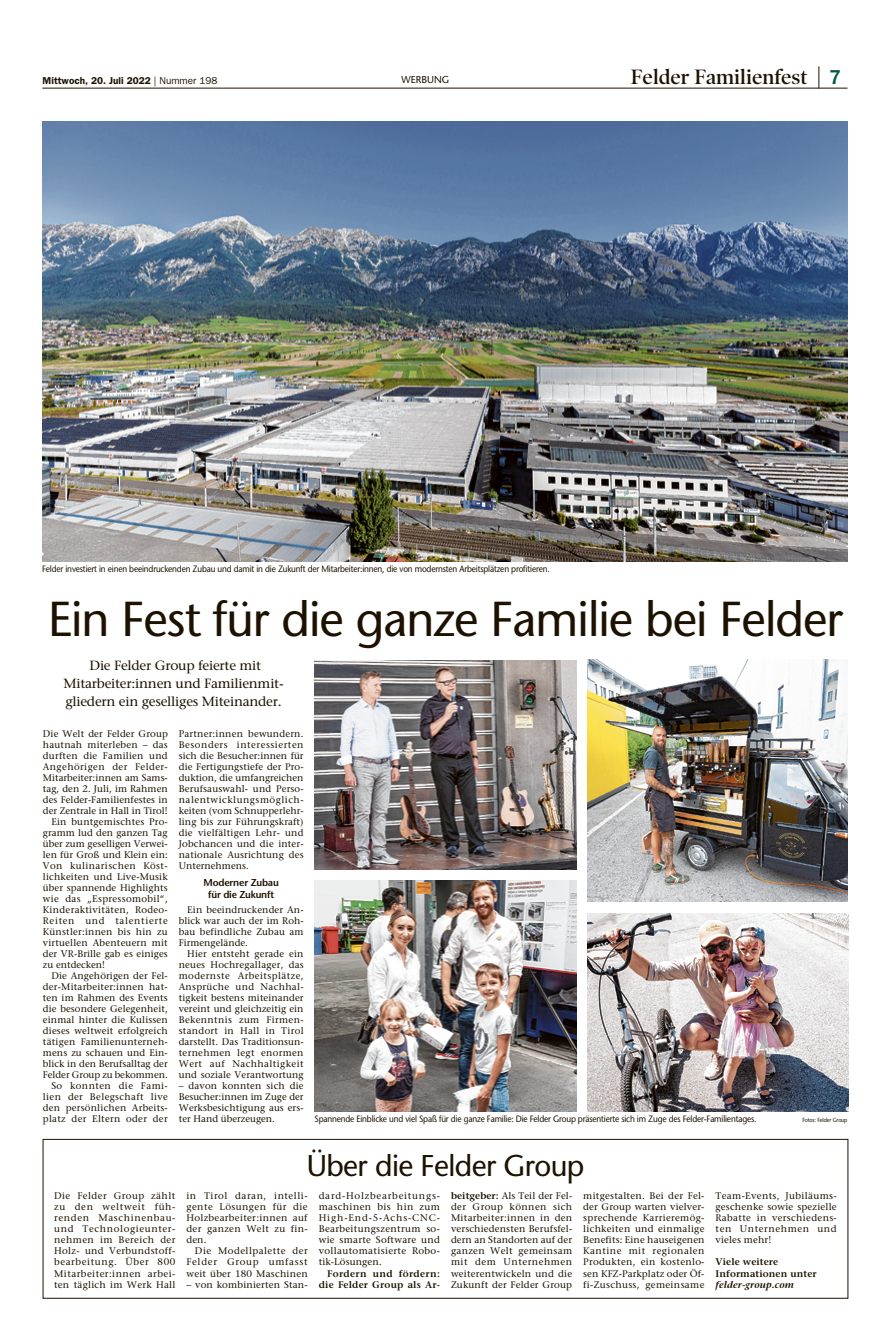
<style>
.page{position:relative;width:891px;height:1338px;background:#fff}
.page>*{position:absolute;margin:0;border:0;box-sizing:border-box;transform-origin:0 0}
.SOPU_Titel52{font:49px "Stone Sans";letter-spacing:-.02em;color:#1d1100}
.SOPU_Titel30{font:30px "Stone Sans";letter-spacing:-.02em;color:#1d1100}
.TT_Pagina_gruen_rech{font:600 21px "Poynter OS Display";color:#1d1100}
.SOPU_Einleitung{font:13.3px/18px "Stone Serif";letter-spacing:-.02em;color:#1d1100;text-align:center}
.TT_Pagina_gruen_rech-2{font:600 10px "Franklin Gothic";color:#1d1100}
.SOPU_Zwischentitel{font:600 10px/12px "Stone Sans";letter-spacing:-.02em;color:#1d1100;text-align:center}
.SOPU13_Hinweis_Pagin{font:10px "Stone Sans";color:#1d1100}
.SOPU_Grund2{font:9.6px/11px "Stone Serif";letter-spacing:.015em;color:#1d1100;text-align:justify}
.SOPU_Grund1{font:9.6px/11px "Stone Serif";letter-spacing:.03em;color:#1d1100;text-align:justify}
.SOPU_Grund2-2{font:600 9.6px/11px "Stone Serif";letter-spacing:.02em;color:#1d1100;text-align:right}
.SOPU_Grund2-3{font:italic 600 9.6px "Stone Serif";letter-spacing:.01em;color:#1d1100}
.SOPU_Bildunterschrif{font:9.2px "Stone Sans";letter-spacing:-.02em;color:#1d1100;scale:.9 1}
.SOPU_Bildunterschrif-2{font:6px "Stone Sans";letter-spacing:-.02em;color:#1d1100;scale:.9 1}
.s1{font-weight:400}
.s2{font-family:"Poynter Gothic Text";font-weight:700;font-size:20px;color:#005c3c}
.s3{font-weight:600}
</style>
<div class="page">
<img style="left:587px;top:660px;width:260px;height:242px">
<img style="left:43px;top:122px;width:804px;height:439px">
<img style="left:587px;top:913px;width:261px;height:198px">
<img style="left:315px;top:880px;width:261px;height:231px">
<img style="left:315px;top:660px;width:261px;height:209px">
<div style="left:43px;top:1139px;width:805px;height:159px;border:1px solid #1d1100"></div>
<svg style="left:819px;top:66px;width:1px;height:22px"></svg>
<hr style="left:42px;top:88px;width:805px;height:1px;background:#1d1100">
<p class="TT_Pagina_gruen_rech-2" style="left:43px;top:74px;width:176px">Mittwoch, 20. Juli 2022 <span class="s1">| Nummer 198</span></p>
<p class="SOPU13_Hinweis_Pagin" style="left:401px;top:73px;width:49px">WERBUNG</p>
<p class="TT_Pagina_gruen_rech" style="left:631px;top:64px;width:211px">Felder Familienfest <span class="s2">7</span></p>
<p class="SOPU_Bildunterschrif" style="left:42px;top:564px;width:566px">Felder investiert in einen beeindruckenden Zubau und damit in die Zukunft der Mitarbeiter:innen, die von modernsten Arbeitsplätzen profitieren.</p>
<p class="SOPU_Titel52" style="left:48px;top:590px;width:796px">Ein Fest für die ganze Familie bei Felder</p>
<p class="SOPU_Einleitung" style="left:63px;top:657px;width:222px">Die Felder Group feierte mit<br>Mitarbeiter:innen und Familienmit&shy;gliedern ein geselliges Miteinander.</p>
<p class="SOPU_Grund1" style="left:43px;top:729px;width:126px">Die Welt der Felder Group hautnah miterleben – das durften die Familien und Angehörigen der Felder-Mitarbeiter:innen am Sams&shy;tag, den 2. Juli, im Rahmen des Felder-Familienfestes in der Zentrale in Hall in Tirol!</p>
<p class="SOPU_Grund2" style="left:43px;top:817px;width:126px;text-indent:9px">Ein buntgemischtes Pro&shy;gramm lud den ganzen Tag über zum geselligen Verwei&shy;len für Groß und Klein ein:<br>Von kulinarischen Köst&shy;lichkeiten und Live-Musik über spannende Highlights wie das „Espressomobil“, Kinderaktivitäten, Rodeo-Reiten und talentierte Künstler:innen bis hin zu virtuellen Abenteuern mit der VR-Brille gab es einiges zu entdecken!</p>
<p class="SOPU_Grund2" style="left:43px;top:971px;width:126px;text-indent:9px">Die Angehörigen der Fel&shy;der-Mitarbeiter:innen hat&shy;ten im Rahmen des Events die besondere Gelegenheit, einmal hinter die Kulissen dieses weltweit erfolgreich tätigen Familienunterneh&shy;mens zu schauen und Ein&shy;blick in den Berufsalltag der Felder Group zu bekommen.</p>
<p class="SOPU_Grund2" style="left:43px;top:1081px;width:126px;text-indent:9px">So konnten die Fami&shy;lien der Belegschaft live den persönlichen Arbeits&shy;platz der Eltern oder der</p>
<p class="SOPU_Grund2" style="left:179px;top:729px;width:126px">Partner:innen bewundern.<br>Besonders interessierten sich die Besucher:innen für die Fertigungstiefe der Pro&shy;duktion, die umfangreichen Berufsauswahl- und Perso&shy;nalentwicklungsmöglich&shy;keiten (vom Schnupperlehr&shy;ling bis zur Führungskraft) die vielfältigen Lehr- und Jobchancen und die inter&shy;nationale Ausrichtung des Unternehmens.</p>
<p class="SOPU_Zwischentitel" style="left:204px;top:877px;width:77px">Moderner Zubau für die Zukunft</p>
<p class="SOPU_Grund2" style="left:179px;top:905px;width:126px;text-indent:9px">Ein beeindruckender An&shy;blick war auch der im Roh&shy;bau befindliche Zubau am Firmengelände.</p>
<p class="SOPU_Grund2" style="left:179px;top:949px;width:126px;text-indent:9px">Hier entsteht gerade ein neues Hochregallager, das modernste Arbeitsplätze, Ansprüche und Nachhal&shy;tigkeit bestens miteinander vereint und gleichzeitig ein Bekenntnis zum Firmen&shy;standort in Hall in Tirol darstellt. Das Traditionsun&shy;ternehmen legt enormen Wert auf Nachhaltigkeit und soziale Verantwortung</p>
<p class="SOPU_Grund2" style="left:179px;top:1081px;width:126px">– davon konnten sich die Besucher:innen im Zuge der Werksbesichtigung aus ers&shy;ter Hand überzeugen.</p>
<p class="SOPU_Bildunterschrif" style="left:315px;top:1114px;width:493px">Spannende Einblicke und viel Spaß für die ganze Familie: Die Felder Group präsentierte sich im Zuge des Felder-Familientages.</p>
<p class="SOPU_Bildunterschrif-2" style="left:802px;top:1117px;width:52px">Fotos: Felder Group</p>
<p class="SOPU_Titel30" style="left:307px;top:1147px;width:279px">Über die Felder Group</p>
<p class="SOPU_Grund1" style="left:54px;top:1191px;width:123px">Die Felder Group zählt zu den weltweit füh&shy;renden Maschinenbau&shy;und Technologieunter&shy;nehmen im Bereich der Holz- und Verbundstoff&shy;bearbeitung. Über 800<br>Mitarbeiter:innen arbei&shy;ten täglich im Werk Hall</p>
<p class="SOPU_Grund1" style="left:186px;top:1191px;width:123px">in Tirol daran, intelli&shy;gente Lösungen für die Holzbearbeiter:innen auf der ganzen Welt zu fin&shy;den.</p>
<p class="SOPU_Grund2" style="left:186px;top:1246px;width:123px;text-indent:9px">Die Modellpalette der Felder Group umfasst weit über 180 Maschinen</p>
<p class="SOPU_Grund2" style="left:186px;top:1279px;width:123px">– von kombinierten Stan-</p>
<p class="SOPU_Grund2" style="left:319px;top:1191px;width:123px">dard-Holzbearbeitungs&shy;maschinen bis hin zum High-End-5-Achs-CNC-Bearbeitungszentrum so&shy;wie smarte Software und vollautomatisierte Robo&shy;tik-Lösungen.</p>
<p class="SOPU_Grund2-2" style="left:319px;top:1268px;width:123px">Fordern und fördern: die Felder Group als Ar-</p>
<p class="SOPU_Grund2" style="left:451px;top:1191px;width:123px"><span class="s3">beitgeber:</span> Als Teil der Fel&shy;der Group können sich Mitarbeiter:innen in den verschiedensten Berufsfel&shy;dern an Standorten auf der ganzen Welt gemeinsam mit dem Unternehmen weiterentwickeln und die Zukunft der Felder Group</p>
<p class="SOPU_Grund2" style="left:583px;top:1191px;width:123px">mitgestalten. Bei der Fel&shy;der Group warten vielver&shy;sprechende Karrieremög&shy;lichkeiten und einmalige Benefits: Eine hauseigenen Kantine mit regionalen Produkten, ein kostenlo&shy;sen KFZ-Parkplatz oder Öf&shy;fi-Zuschuss, gemeinsame</p>
<p class="SOPU_Grund2" style="left:715px;top:1191px;width:123px">Team-Events, Jubiläums&shy;geschenke sowie spezielle Rabatte in verschiedens&shy;ten Unternehmen und vieles mehr!</p>
<p class="SOPU_Grund2-2" style="left:715px;top:1257px;width:103px;text-align:left">Viele weitere<br>Informationen unter</p>
<p class="SOPU_Grund2-3" style="left:715px;top:1278px;width:80px">felder-group.com</p>
</div>
